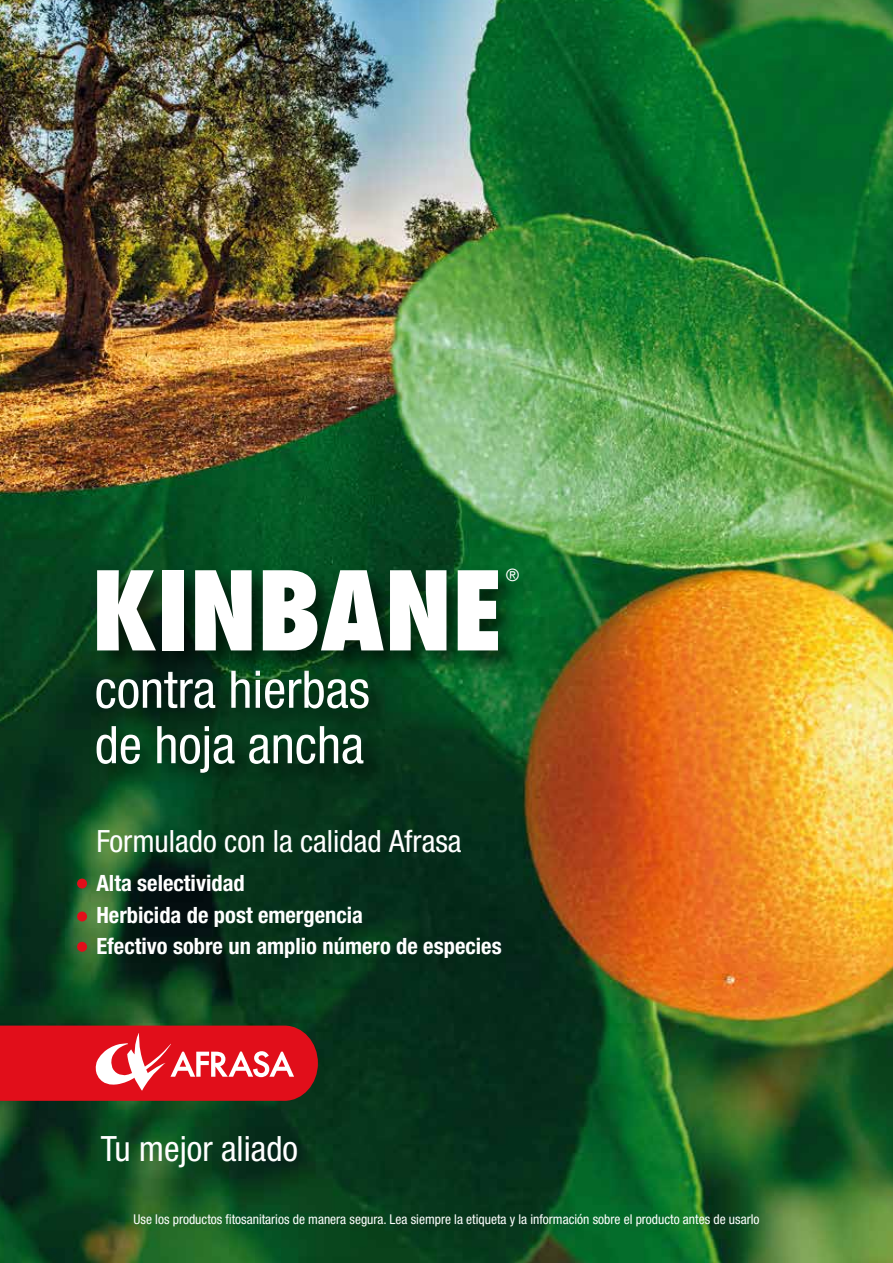
<style>
.page{position:relative;width:893px;height:1263px;background:#fff}
.page>*{position:absolute;margin:0;border:0;box-sizing:border-box;transform-origin:0 0}
.t1{font:800 condensed 106.35px "Futura";color:#fff}
.t2{font:condensed 51.9px/55.5px "Helvetica Neue LT Com";color:#fff}
.t3{font:condensed 34.95px "Helvetica Neue LT Pro";color:#fff}
.t4{font:condensed 30.75px "Helvetica Neue LT Pro";color:#fff}
.t5{font:700 condensed 22.5px/31.5px "Helvetica Neue LT Pro";color:#fff}
.t6{font:condensed 16.95px "Helvetica Neue LT Com";color:#fff}
.t7{font:condensed 13.5px "Helvetica Neue LT Pro";color:#fff}
</style>
<div class="page">
<img style="left:0;top:0;width:892px;height:1263px">
<svg style="left:0;top:1026px;width:318px;height:75px;background:#df2a34"></svg>
<img style="left:82px;top:718px;width:333px;height:89px">
<div style="left:77px;top:879px;width:10px;height:10px;background:#e10e1a;border-radius:50%"></div>
<img style="left:79px;top:545px;width:473px;height:173px">
<div style="left:77px;top:912px;width:10px;height:9px;background:#e10e1a;border-radius:50%"></div>
<div style="left:77px;top:942px;width:10px;height:10px;background:#e10e1a;border-radius:50%"></div>
<h1 class="t1" style="left:91px;top:539px;width:411px">KINBANE</h1>
<p class="t6" style="left:506px;top:565px;width:15px">®</p>
<h2 class="t2" style="left:95px;top:661px;width:276px">contra hierbas de hoja ancha</h2>
<h3 class="t4" style="left:96px;top:823px;width:367px">Formulado con la calidad Afrasa</h3>
<h3 class="t5" style="left:96px;top:867px;width:406px">Alta selectividad<br>Herbicida de post emergencia<br>Efectivo sobre un amplio número de especies</h3>
<h3 class="t3" style="left:101px;top:1129px;width:199px">Tu mejor aliado</h3>
<p class="t7" style="left:134px;top:1211px;width:627px">Use los productos fitosanitarios de manera segura. Lea siempre la etiqueta y la información sobre el producto antes de usarlo</p>
</div>
